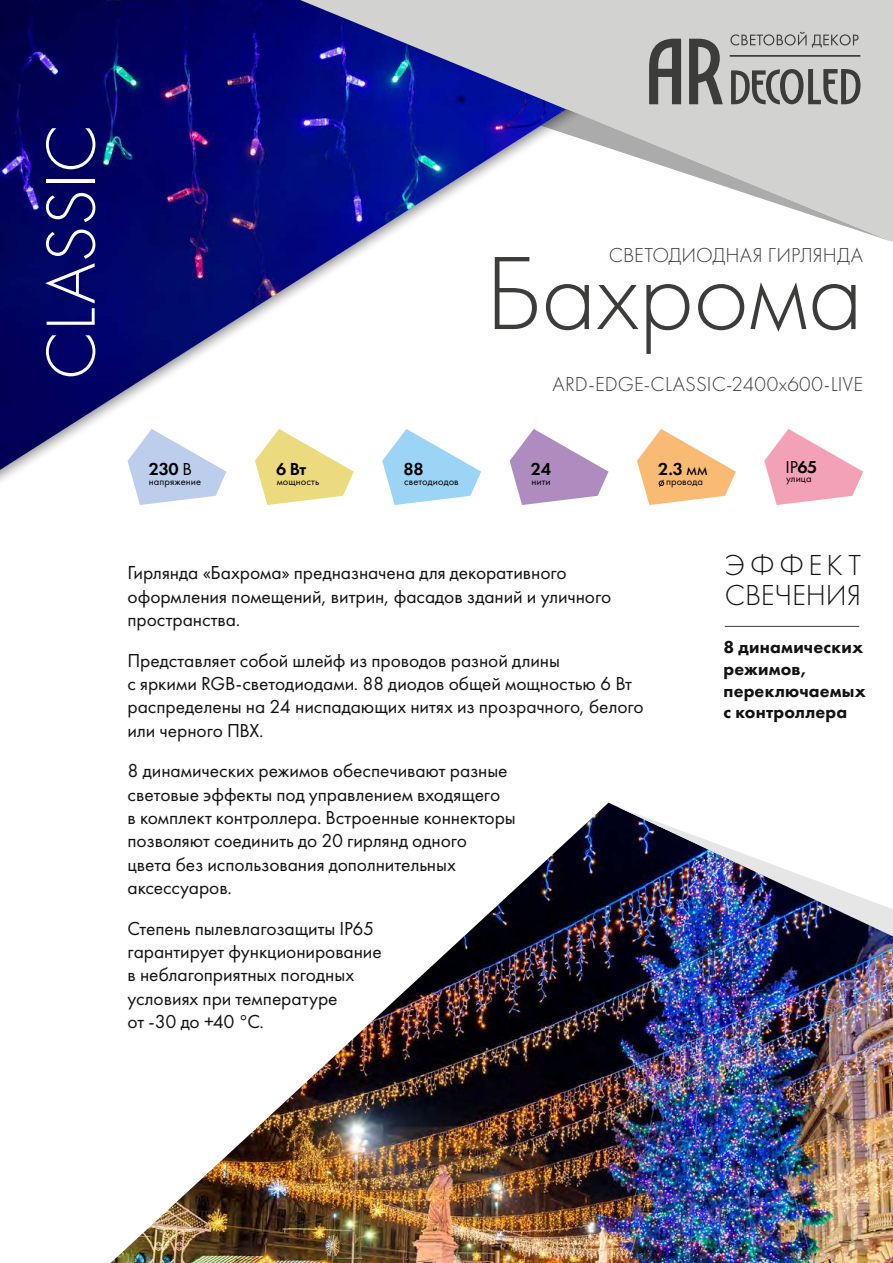
<style>
.page{position:relative;width:893px;height:1263px;background:#fff}
.page>*{position:absolute;margin:0;border:0;box-sizing:border-box;transform-origin:0 0}
.t1{font:300 108px "Futura PT";letter-spacing:-.015em;color:#3c3c3b}
.t2{font:300 72px "Futura PT";color:#fff}
.t3{font:300 30px/29.5px "Futura PT";color:#121212}
.t4{font:300 21px "Futura PT";letter-spacing:.005em;color:#3c3c3b}
.t5{font:19.5px/23.4px "Futura PT";letter-spacing:-.005em;color:#121212}
.t6{font:800 18px/21.6px "Futura PT";letter-spacing:.01em;color:#121212}
.t7{font:600 18px "Futura PT";letter-spacing:-.02em;color:#000}
.t8{font:18px "Futura PT";color:#000}
.t9{font:10.5px "Futura PT";letter-spacing:.01em;color:#000}
.s1{font-weight:400}
.s2{font-weight:600}
</style>
<div class="page">
<svg style="left:566px;top:0;width:327px;height:242px;fill:#d2d2d1"></svg>
<img style="left:0;top:0;width:566px;height:470px">
<svg style="left:649px;top:32px;width:211px;height:72px;background:#9d9d9c"></svg>
<svg style="left:128px;top:429px;width:98px;height:76px"></svg>
<svg style="left:255px;top:429px;width:99px;height:76px"></svg>
<svg style="left:382px;top:429px;width:99px;height:76px"></svg>
<svg style="left:764px;top:429px;width:99px;height:76px"></svg>
<svg style="left:510px;top:429px;width:98px;height:76px"></svg>
<svg style="left:637px;top:429px;width:99px;height:76px"></svg>
<hr style="left:725px;top:626px;width:134px;height:1px;background:#3c3c3b">
<img style="left:111px;top:803px;width:782px;height:460px">
<img style="left:617px;top:807px;width:276px;height:129px">
<h2 class="t2" style="left:45px;top:380px;width:257px;rotate:-90deg">CLASSIC</h2>
<p class="t4" style="left:609px;top:247px;width:256px">СВЕТОДИОДНАЯ ГИРЛЯНДА</p>
<h1 class="t1" style="left:485px;top:254px;width:380px">Бахрома</h1>
<p class="t7" style="left:149px;top:458px;width:44px">230 <span class="s1">В</span></p>
<p class="t9" style="left:149px;top:477px;width:54px">напряжение</p>
<p class="t7" style="left:276px;top:458px;width:32px">6 Вт</p>
<p class="t9" style="left:277px;top:476px;width:44px">мощность</p>
<p class="t7" style="left:403px;top:458px;width:22px">88</p>
<p class="t9" style="left:404px;top:476px;width:56px">светодиодов</p>
<p class="t4" style="left:553px;top:376px;width:312px">ARD-EDGE-CLASSIC-2400x600-LIVE</p>
<p class="t7" style="left:531px;top:458px;width:22px">24</p>
<p class="t9" style="left:531px;top:476px;width:21px">нити</p>
<p class="t7" style="left:658px;top:458px;width:51px">2.3 <span class="s1">мм</span></p>
<p class="t9" style="left:666px;top:476px;width:38px">провода</p>
<p class="t8" style="left:785px;top:458px;width:33px">IP<span class="s2">65</span></p>
<p class="t9" style="left:786px;top:474px;width:27px">улица</p>
<p class="t5" style="left:128px;top:562px;width:485px">Гирлянда «Бахрома» предназначена для декоративного оформления помещений, витрин, фасадов зданий и уличного пространства.</p>
<p class="t5" style="left:128px;top:649px;width:518px">Представляет собой шлейф из проводов разной длины<br>с яркими RGB-светодиодами. 88 диодов общей мощностью 6 Вт распределены на 24 ниспадающих нитях из прозрачного, белого или черного ПВХ.</p>
<p class="t5" style="left:128px;top:759px;width:390px">8 динамических режимов обеспечивают разные световые эффекты под управлением входящего<br>в комплект контроллера. Встроенные коннекторы позволяют соединить до 20 гирлянд одного цвета без использования дополнительных аксессуаров.</p>
<p class="t5" style="left:128px;top:917px;width:256px">Степень пылевлагозащиты IP65 гарантирует функционирование в неблагоприятных погодных условиях при температуре<br>от -30 до +40 °С.</p>
<h3 class="t3" style="left:725px;top:554px;width:138px">ЭФФЕКТ<br>СВЕЧЕНИЯ</h3>
<p class="t6" style="left:723px;top:638px;width:144px">8 динамических режимов, переключаемых с контроллера</p>
</div>
